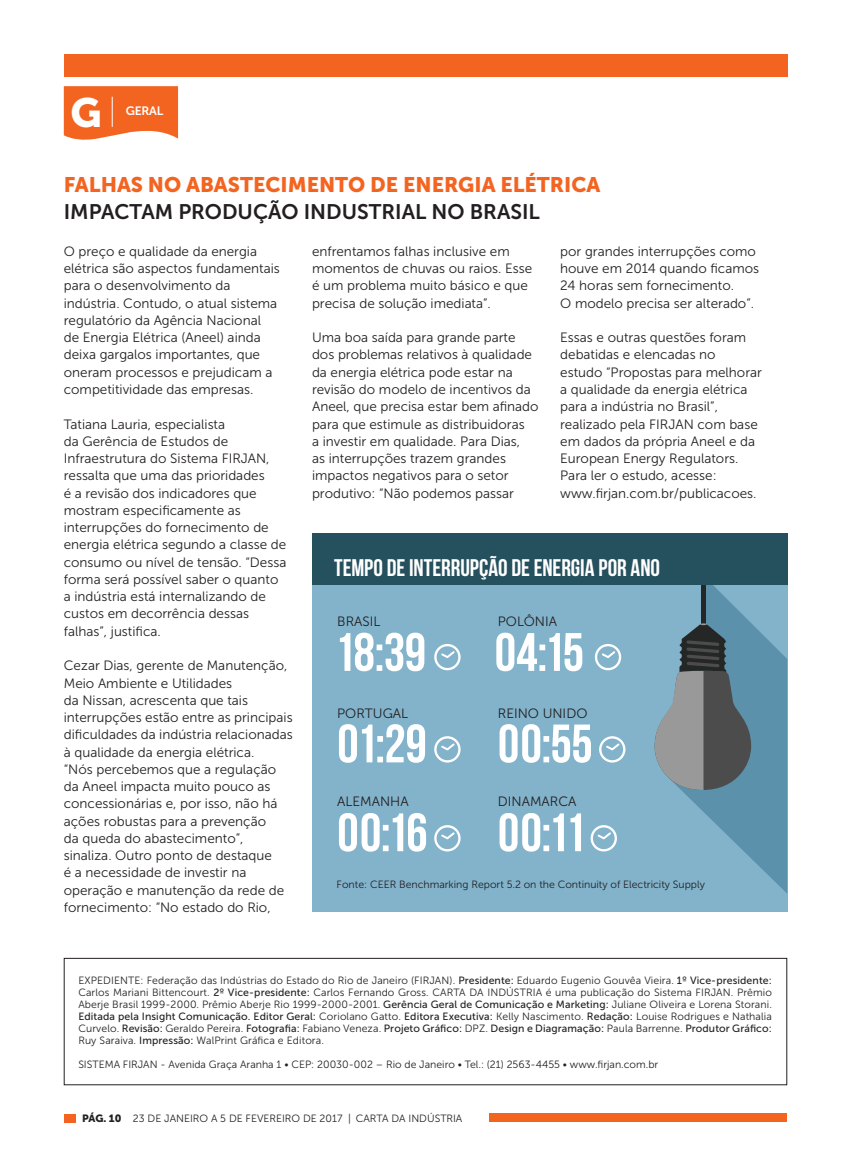
<style>
.page{position:relative;width:851px;height:1149px;background:#fff}
.page>*{position:absolute;margin:0;border:0;box-sizing:border-box;transform-origin:0 0}
.texto{font:54px "Bebas Neue";letter-spacing:-.01em;color:#fff}
.titulo_16{font:40.65px "Museo Sans 900";color:#fff}
.texto-2{font:24px "Bebas Neue";letter-spacing:-.005em;color:#fff}
.texto-3{font:21px "Museo Sans 900";color:#f36421}
.texto-4{font:21px "Museo Sans 700";color:#231f20}
.texto-5{font:13.5px/17.2px "Museo Sans 300";color:#231f20}
.t1{font:12.15px "Museo Sans 700";letter-spacing:-.02em;color:#fff}
.texto-6{font:10.5px/12px "Museo Sans 300";color:#231f20;text-align:justify}
.s1{font-family:"Museo Sans 500"}
.s2{font-family:"Museo Sans 900"}
</style>
<div class="page">
<div style="left:489px;top:1113px;width:298px;height:8px;background:#f36421"></div>
<div style="left:64px;top:54px;width:723px;height:22px;background:#f36421"></div>
<div style="left:64px;top:1113px;width:11px;height:8px;background:#f36421"></div>
<svg style="left:63px;top:957px;width:724px;height:128px"></svg>
<svg style="left:64px;top:86px;width:114px;height:54px;background:#f47235"></svg>
<hr style="left:112px;top:97px;width:1px;height:30px;background:#fff">
<div style="left:312px;top:584px;width:475px;height:327px;background:#82b3cb"></div>
<svg style="left:654px;top:584px;width:133px;height:309px"></svg>
<div style="left:312px;top:533px;width:475px;height:51px;background:#25505d"></div>
<svg style="left:434px;top:644px;width:26px;height:26px"></svg>
<svg style="left:434px;top:736px;width:26px;height:26px"></svg>
<svg style="left:434px;top:825px;width:26px;height:26px"></svg>
<svg style="left:594px;top:644px;width:27px;height:26px"></svg>
<svg style="left:599px;top:736px;width:26px;height:26px"></svg>
<svg style="left:590px;top:825px;width:27px;height:26px"></svg>
<p class="titulo_16" style="left:71px;top:90px;width:33px">G</p>
<p class="t1" style="left:126px;top:104px;width:39px">GERAL</p>
<p class="texto-3" style="left:64px;top:173px;width:538px">FALHAS NO ABASTECIMENTO DE ENERGIA ELÉTRICA</p>
<p class="texto-4" style="left:64px;top:200px;width:477px">IMPACTAM PRODUÇÃO INDUSTRIAL NO BRASIL</p>
<p class="texto-5" style="left:64px;top:243px;width:217px">O preço e qualidade da energia elétrica são aspectos fundamentais para o desenvolvimento da indústria. Contudo, o atual sistema regulatório da Agência Nacional de Energia Elétrica (Aneel) ainda deixa gargalos importantes, que oneram processos e prejudicam a competitividade das empresas.</p>
<p class="texto-5" style="left:64px;top:415px;width:224px">Tatiana Lauria, especialista<br>da Gerência de Estudos de<br>Infraestrutura do Sistema FIRJAN, ressalta que uma das prioridades<br>é a revisão dos indicadores que mostram especificamente as interrupções do fornecimento de energia elétrica segundo a classe de consumo ou nível de tensão. “Dessa forma será possível saber o quanto a indústria está internalizando de custos em decorrência dessas falhas”, justifica.</p>
<p class="texto-5" style="left:64px;top:657px;width:230px">Cezar Dias, gerente de Manutenção,<br>Meio Ambiente e Utilidades<br>da Nissan, acrescenta que tais interrupções estão entre as principais dificuldades da indústria relacionadas à qualidade da energia elétrica.<br>“Nós percebemos que a regulação da Aneel impacta muito pouco as concessionárias e, por isso, não há ações robustas para a prevenção<br>da queda do abastecimento”, sinaliza. Outro ponto de destaque<br>é a necessidade de investir na operação e manutenção da rede de fornecimento: “No estado do Rio,</p>
<p class="texto-5" style="left:312px;top:243px;width:222px">enfrentamos falhas inclusive em momentos de chuvas ou raios. Esse é um problema muito básico e que precisa de solução imediata”.</p>
<p class="texto-5" style="left:312px;top:329px;width:228px">Uma boa saída para grande parte dos problemas relativos à qualidade da energia elétrica pode estar na revisão do modelo de incentivos da Aneel, que precisa estar bem afinado para que estimule as distribuidoras<br>a investir em qualidade. Para Dias,<br>as interrupções trazem grandes impactos negativos para o setor produtivo: “Não podemos passar</p>
<p class="texto-5" style="left:560px;top:243px;width:200px">por grandes interrupções como houve em 2014 quando ficamos<br>24 horas sem fornecimento.<br>O modelo precisa ser alterado”.</p>
<p class="texto-5" style="left:560px;top:329px;width:203px">Essas e outras questões foram debatidas e elencadas no<br>estudo “Propostas para melhorar a qualidade da energia elétrica para a indústria no Brasil”, realizado pela FIRJAN com base em dados da própria Aneel e da<br>European Energy Regulators.<br>Para ler o estudo, acesse: www.firjan.com.br/publicacoes.</p>
<p class="texto-2" style="left:334px;top:554px;width:327px">TEMPO DE INTERRUPÇÃO DE ENERGIA POR ANO</p>
<p class="texto-5" style="left:337px;top:612px;width:45px">BRASIL</p>
<p class="texto-5" style="left:498px;top:612px;width:61px">POLÔNIA</p>
<p class="texto" style="left:334px;top:622px;width:94px">18:39</p>
<p class="texto" style="left:494px;top:622px;width:91px">04:15</p>
<p class="texto-5" style="left:337px;top:704px;width:72px">PORTUGAL</p>
<p class="texto-5" style="left:498px;top:704px;width:91px">REINO UNIDO</p>
<p class="texto" style="left:337px;top:713px;width:91px">01:29</p>
<p class="texto" style="left:498px;top:713px;width:96px">00:55</p>
<p class="texto-5" style="left:337px;top:793px;width:73px">ALEMANHA</p>
<p class="texto-5" style="left:498px;top:793px;width:80px">DINAMARCA</p>
<p class="texto" style="left:337px;top:802px;width:92px">00:16</p>
<p class="texto" style="left:498px;top:802px;width:90px">00:11</p>
<p class="texto-6" style="left:336px;top:877px;width:370px">Fonte: CEER Benchmarking Report 5.2 on the Continuity of Electricity Supply</p>
<p class="texto-6" style="left:78px;top:974px;width:695px">EXPEDIENTE: Federação das Indústrias do Estado do Rio de Janeiro (FIRJAN). <span class="s1">Presidente:</span> Eduardo Eugenio Gouvêa Vieira. <span class="s1">1º Vice-presidente:<br></span>Carlos Mariani Bittencourt. <span class="s1">2º Vice-presidente:</span> Carlos Fernando Gross. CARTA DA INDÚSTRIA é uma publicação do Sistema FIRJAN. Prêmio Aberje Brasil 1999-2000. Prêmio Aberje Rio 1999-2000-2001. <span class="s1">Gerência Geral de Comunicação e Marketing:</span> Juliane Oliveira e Lorena Storani.<br><span class="s1">Editada pela Insight Comunicação. Editor Geral:</span> Coriolano Gatto. <span class="s1">Editora Executiva:</span> Kelly Nascimento. <span class="s1">Redação:</span> Louise Rodrigues e Nathalia Curvelo. <span class="s1">Revisão:</span> Geraldo Pereira. <span class="s1">Fotografia:</span> Fabiano Veneza. <span class="s1">Projeto Gráfico:</span> DPZ. <span class="s1">Design e Diagramação:</span> Paula Barrenne. <span class="s1">Produtor Gráfico:<br></span>Ruy Saraiva. <span class="s1">Impressão:</span> WalPrint Gráfica e Editora.</p>
<p class="texto-6" style="left:78px;top:1058px;width:581px">SISTEMA FIRJAN - Avenida Graça Aranha 1 • CEP: 20030-002 – Rio de Janeiro • Tel.: (21) 2563-4455 • www.firjan.com.br</p>
<p class="texto-6" style="left:82px;top:1111px;width:382px"><span class="s2">PÁG. 10</span> 23 DE JANEIRO A 5 DE FEVEREIRO DE 2017 | CARTA DA INDÚSTRIA</p>
</div>
